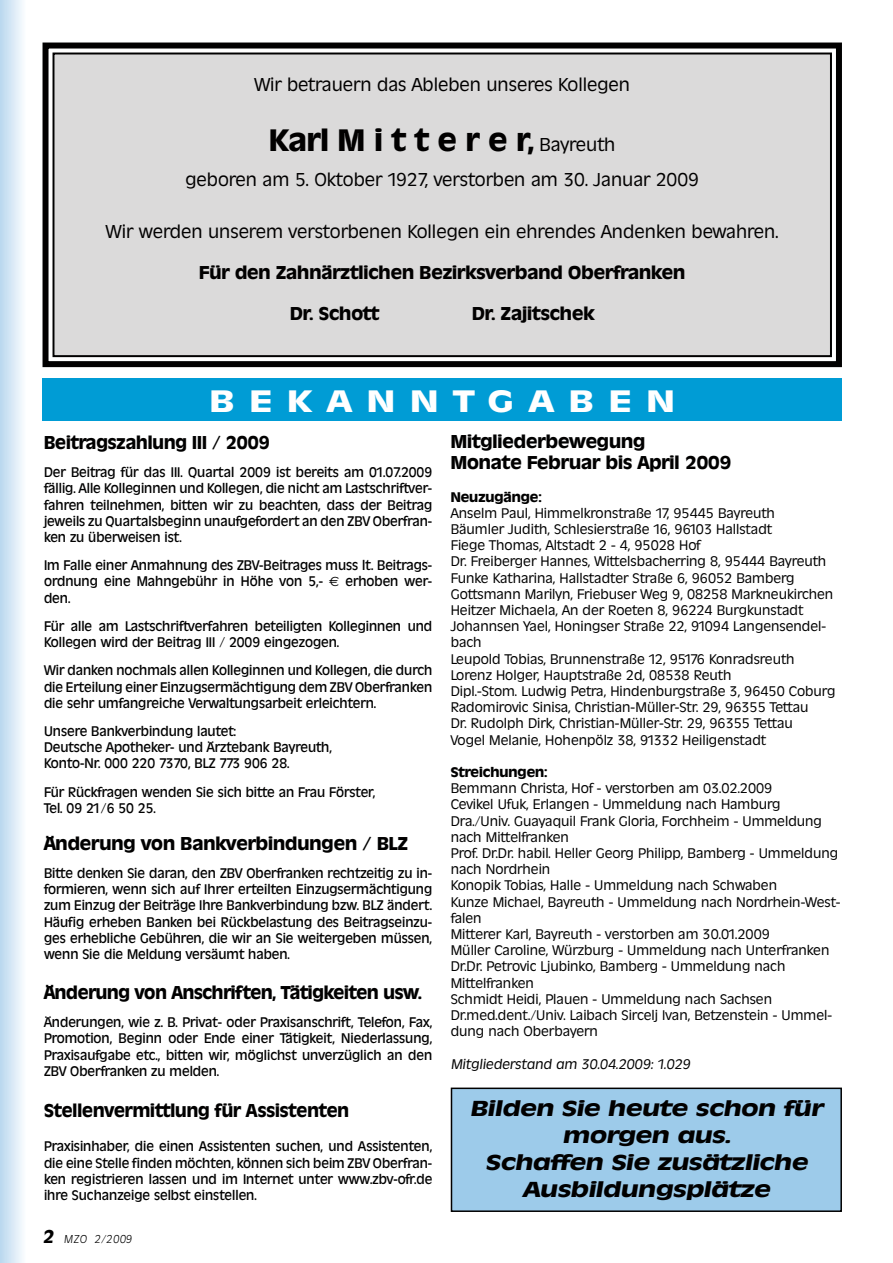
<style>
.page{position:relative;width:893px;height:1263px;background:#fff}
.page>*{position:absolute;margin:0;border:0;box-sizing:border-box;transform-origin:0 0}
.t1{font:700 30px "Ravenna";color:#010000;scale:1.05 1}
.t2{font:700 30px "Ravenna";letter-spacing:.4em;color:#fff;scale:1.3 1}
.t3{font:italic 700 21px/27.3px "Ravenna";color:#010000;text-align:center;scale:1.3 1}
.t4{font:18px "Ravenna";color:#010000;scale:1.05 1}
.t5{font:700 18px/21.6px "Ravenna";color:#010000;scale:1.05 1}
.t6{font:700 18px "Ravenna";color:#010000}
.t7{font:500 13.5px/16.2px "Ravenna";color:#010000}
.t8{font:13.5px/16.2px "Ravenna";color:#010000;scale:1.05 1}
.t9{font:italic 13.5px "Ravenna";color:#010000;scale:1.05 1}
.t10{font:700 13.5px "Ravenna";color:#010000;scale:1.05 1}
.t11{font:italic 300 12px "Ravenna";color:#010000}
.s1{font-weight:400;font-size:18px}
.s2{font-weight:700;font-size:18px}
</style>
<div class="page">
<div style="left:0;top:0;width:26px;height:1263px;background:linear-gradient(to right,#b9d7ee,#fafcfe)"></div>
<svg style="left:42px;top:42px;width:800px;height:326px;background:#d0cfcf"></svg>
<div style="left:53px;top:53px;width:779px;height:304px;border:2px solid #010000"></div>
<div style="left:43px;top:378px;width:799px;height:43px;background:#009cd5"></div>
<div style="left:451px;top:1088px;width:390px;height:123px;background:#9dcbea"></div>
<div style="left:451px;top:1087px;width:391px;height:125px;border:2px solid #010000"></div>
<h3 class="t4" style="left:254px;top:75px;width:359px">Wir betrauern das Ableben unseres Kollegen</h3>
<h1 class="t1" style="left:269px;top:123px;width:331px">Karl M i t t e r e r, <span class="s1">Bayreuth</span></h1>
<h3 class="t4" style="left:185px;top:169px;width:491px">geboren am 5. Oktober 1927, verstorben am 30. Januar 2009</h3>
<h3 class="t4" style="left:106px;top:221px;width:642px">Wir werden unserem verstorbenen Kollegen ein ehrendes Andenken bewahren.</h3>
<h3 class="t5" style="left:199px;top:262px;width:464px">Für den Zahnärztlichen Bezirksverband Oberfranken</h3>
<h3 class="t5" style="left:290px;top:303px;width:87px">Dr. Schott</h3>
<h3 class="t5" style="left:472px;top:303px;width:118px">Dr. Zajitschek</h3>
<h1 class="t2" style="left:210px;top:384px;width:359px">Bekanntgaben</h1>
<h3 class="t6" style="left:44px;top:432px;width:227px">Beitragszahlung III / 2009</h3>
<p class="t7" style="left:44px;top:464px;width:390px;text-align:justify">Der Beitrag für das III. Quartal 2009 ist bereits am 01.07.2009 fällig. Alle Kolleginnen und Kollegen, die nicht am Lastschriftver&shy;fahren teilnehmen, bitten wir zu beachten, dass der Beitrag jeweils zu Quartalsbeginn unaufgefordert an den ZBV Oberfran&shy;ken zu überweisen ist.</p>
<p class="t7" style="left:44px;top:557px;width:390px">Im Falle einer Anmahnung des ZBV-Beitrages muss lt. Beitrags&shy;ordnung eine Mahngebühr in Höhe von 5,-</p>
<h3 class="t5" style="left:451px;top:430px;width:269px">Mitgliederbewegung<br>Monate Februar bis April 2009</h3>
<p class="t10" style="left:451px;top:489px;width:88px">Neuzugänge:</p>
<p class="t8" style="left:451px;top:505px;width:368px">Anselm Paul, Himmelkronstraße 17, 95445 Bayreuth<br>Bäumler Judith, Schlesierstraße 16, 96103 Hallstadt<br>Fiege Thomas, Altstadt 2 - 4, 95028 Hof<br>Dr. Freiberger Hannes, Wittelsbacherring 8, 95444 Bayreuth Funke Katharina, Hallstadter Straße 6, 96052 Bamberg Gottsmann Marilyn, Friebuser Weg 9, 08258 Markneukirchen Heitzer Michaela, An der Roeten 8, 96224 Burgkunstadt Johannsen Yael, Honingser Straße 22, 91094 Langensendel&shy;bach<br>Leupold Tobias, Brunnenstraße 12, 95176 Konradsreuth Lorenz Holger, Hauptstraße 2d, 08538 Reuth<br>Dipl.-Stom. Ludwig Petra, Hindenburgstraße 3, 96450 Coburg Radomirovic Sinisa, Christian-Müller-Str. 29, 96355 Tettau<br>Dr. Rudolph Dirk, Christian-Müller-Str. 29, 96355 Tettau<br>Vogel Melanie, Hohenpölz 38, 91332 Heiligenstadt</p>
<p class="t10" style="left:451px;top:764px;width:94px">Streichungen:</p>
<p class="t8" style="left:451px;top:780px;width:373px">Bemmann Christa, Hof - verstorben am 03.02.2009<br>Cevikel Ufuk, Erlangen - Ummeldung nach Hamburg Dra./Univ. Guayaquil Frank Gloria, Forchheim - Ummeldung nach Mittelfranken<br>Prof. Dr.Dr. habil. Heller Georg Philipp, Bamberg - Ummeldung nach Nordrhein<br>Konopik Tobias, Halle - Ummeldung nach Schwaben<br>Kunze Michael, Bayreuth - Ummeldung nach Nordrhein-West&shy;falen<br>Mitterer Karl, Bayreuth - verstorben am 30.01.2009<br>Müller Caroline, Würzburg - Ummeldung nach Unterfranken Dr.Dr. Petrovic Ljubinko, Bamberg - Ummeldung nach Mittelfranken<br>Schmidt Heidi, Plauen - Ummeldung nach Sachsen Dr.med.dent./Univ. Laibach Sircelj Ivan, Betzenstein - Ummel&shy;dung nach Oberbayern</p>
<p class="t9" style="left:451px;top:1056px;width:230px">Mitgliederstand am 30.04.2009: 1.029</p>
<h2 class="t3" style="left:470px;top:1095px;width:272px">Bilden Sie heute schon für morgen aus.<br>Schaffen Sie zusätzliche<br>Ausbildungsplätze</h2>
<p class="t7" style="left:345px;top:574px;width:88px">erhoben wer-</p>
<p class="t7" style="left:44px;top:584px;width:390px;line-height:28.2px">den.<br>Für alle am Lastschriftverfahren beteiligten Kolleginnen und</p>
<p class="t7" style="left:44px;top:628px;width:390px;line-height:28.2px">Kollegen wird der Beitrag III / 2009 eingezogen.<br>Wir danken nochmals allen Kolleginnen und Kollegen, die durch</p>
<p class="t7" style="left:44px;top:679px;width:390px">die Erteilung einer Einzugsermächtigung dem ZBV Oberfranken die sehr umfangreiche Verwaltungsarbeit erleichtern.</p>
<p class="t7" style="left:44px;top:723px;width:289px">Unsere Bankverbindung lautet:<br>Deutsche Apotheker- und Ärztebank Bayreuth,<br>Konto-Nr. 000 220 7370, BLZ 773 906 28.</p>
<p class="t7" style="left:44px;top:784px;width:333px">Für Rückfragen wenden Sie sich bitte an Frau Förster,<br>Tel. 09 21/6 50 25.</p>
<h3 class="t5" style="left:44px;top:833px;width:348px">Änderung von Bankverbindungen / BLZ</h3>
<p class="t7" style="left:44px;top:865px;width:390px;text-align:justify">Bitte denken Sie daran, den ZBV Oberfranken rechtzeitig zu in&shy;formieren, wenn sich auf Ihrer erteilten Einzugsermächtigung zum Einzug der Beiträge Ihre Bankverbindung bzw. BLZ ändert.<br>Häufig erheben Banken bei Rückbelastung des Beitragseinzu&shy;ges erhebliche Gebühren, die wir an Sie weitergeben müssen, wenn Sie die Meldung versäumt haben.</p>
<h3 class="t6" style="left:44px;top:982px;width:379px">Änderung von Anschriften, Tätigkeiten usw.</h3>
<p class="t7" style="left:44px;top:1014px;width:390px;text-align:justify">Änderungen, wie z. B. Privat- oder Praxisanschrift, Telefon, Fax, Promotion, Beginn oder Ende einer Tätigkeit, Niederlassung, Praxisaufgabe etc., bitten wir, möglichst unverzüglich an den ZBV Oberfranken zu melden.</p>
<h3 class="t6" style="left:44px;top:1100px;width:307px">Stellenvermittlung für Assistenten</h3>
<p class="t7" style="left:44px;top:1139px;width:390px;text-align:justify">Praxisinhaber, die einen Assistenten suchen, und Assistenten, die eine Stelle finden möchten, können sich beim ZBV Oberfran&shy;ken registrieren lassen und im Internet unter www.zbv-ofr.de ihre Suchanzeige selbst einstellen.</p>
<p class="t11" style="left:43px;top:1232px;width:91px"><span class="s2">2</span> MZO 2/2009</p>
</div>
